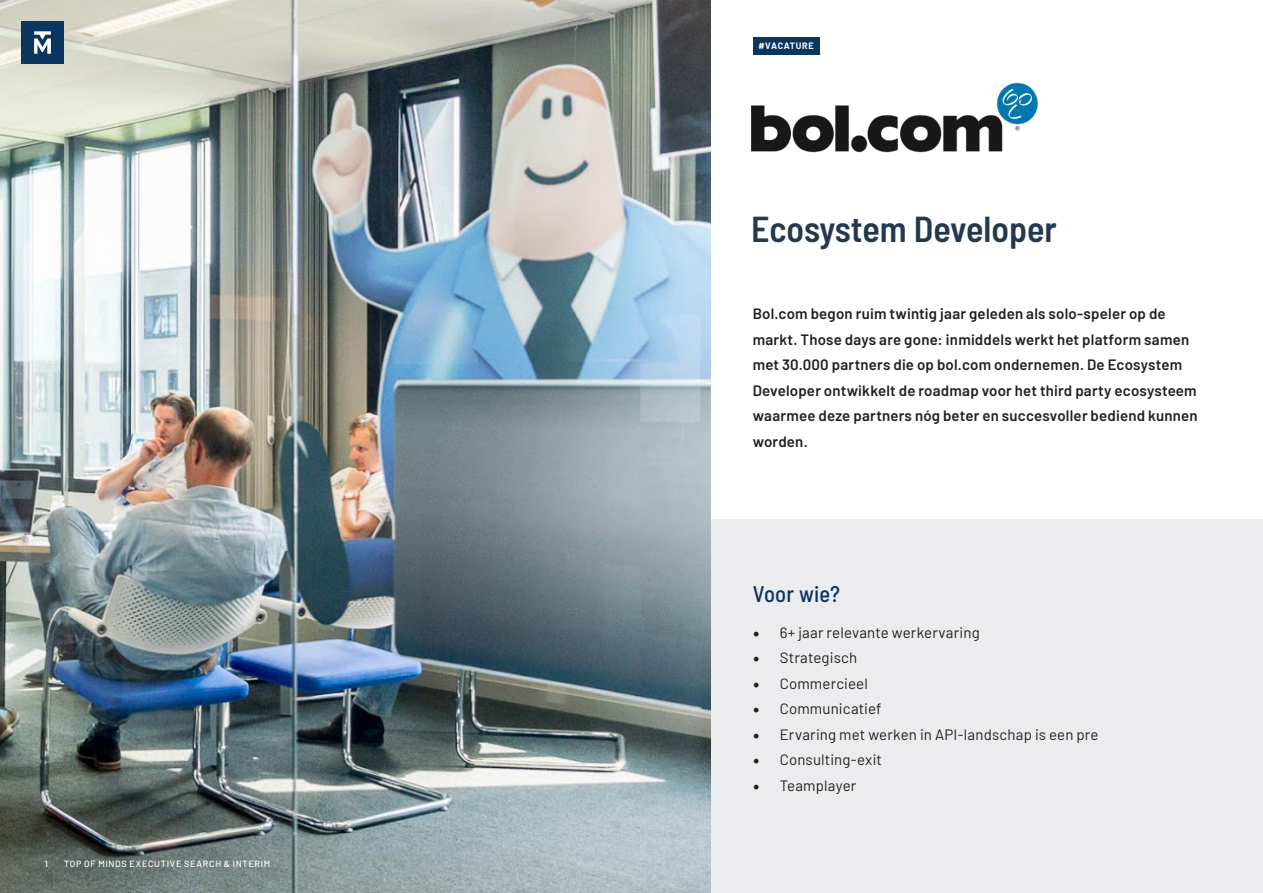
<style>
.page{position:relative;width:1263px;height:893px;background:#fff}
.page>*{position:absolute;margin:0;border:0;box-sizing:border-box;transform-origin:0 0}
.t1{font:600 semi-condensed 36px "Barlow";color:#24384e}
.t2{font:500 semi-condensed 22.5px "Barlow";letter-spacing:.01em;color:#0a355e}
.t3{font:600 15px/25.5px "Barlow";letter-spacing:.015em;color:#231f20}
.t4{font:15px "Barlow";letter-spacing:.01em;color:#231f20}
.t5{font:500 9px "Barlow";letter-spacing:.08em;color:#fff}
.t6{font:700 9px "Barlow";letter-spacing:.065em;color:#fff}
.s1{font-family:"Minion Pro";font-size:18px}
</style>
<div class="page">
<div style="left:710px;top:519px;width:553px;height:374px;background:#ececee"></div>
<img style="left:751px;top:83px;width:287px;height:70px">
<img style="left:0;top:0;width:710px;height:893px">
<div style="left:21px;top:21px;width:43px;height:43px;background:#0a355e"></div>
<svg style="left:34px;top:31px;width:17px;height:23px"></svg>
<div style="left:753px;top:37px;width:67px;height:17px;background:#0a355e"></div>
<p class="t5" style="left:45px;top:857px;width:5px">1</p>
<p class="t5" style="left:64px;top:857px;width:208px">TOP OF MINDS EXECUTIVE SEARCH &amp; INTERIM</p>
<p class="t6" style="left:758px;top:39px;width:57px">#VACATURE</p>
<p class="t1" style="left:751px;top:203px;width:307px">Ecosystem Developer</p>
<p class="t3" style="left:753px;top:300px;width:446px">Bol.com begon ruim twintig jaar geleden als solo-speler op de markt. Those days are gone: inmiddels werkt het platform samen met 30.000 partners die op bol.com ondernemen. De Ecosystem Developer ontwikkelt de roadmap voor het third party ecosysteem waarmee deze partners nóg beter en succesvoller bediend kunnen worden.</p>
<p class="t2" style="left:753px;top:577px;width:89px">Voor wie?</p>
<p class="t4" style="left:753px;top:621px;width:229px"><span class="s1">•</span> 6+ jaar relevante werkervaring</p>
<p class="t4" style="left:753px;top:647px;width:106px"><span class="s1">•</span> Strategisch</p>
<p class="t4" style="left:753px;top:672px;width:117px"><span class="s1">•</span> Commercieel</p>
<p class="t4" style="left:753px;top:698px;width:130px"><span class="s1">•</span> Communicatief</p>
<p class="t4" style="left:753px;top:723px;width:347px"><span class="s1">•</span> Ervaring met werken in API-landschap is een pre</p>
<p class="t4" style="left:753px;top:749px;width:131px"><span class="s1">•</span> Consulting-exit</p>
<p class="t4" style="left:753px;top:774px;width:105px"><span class="s1">•</span> Teamplayer</p>
</div>
